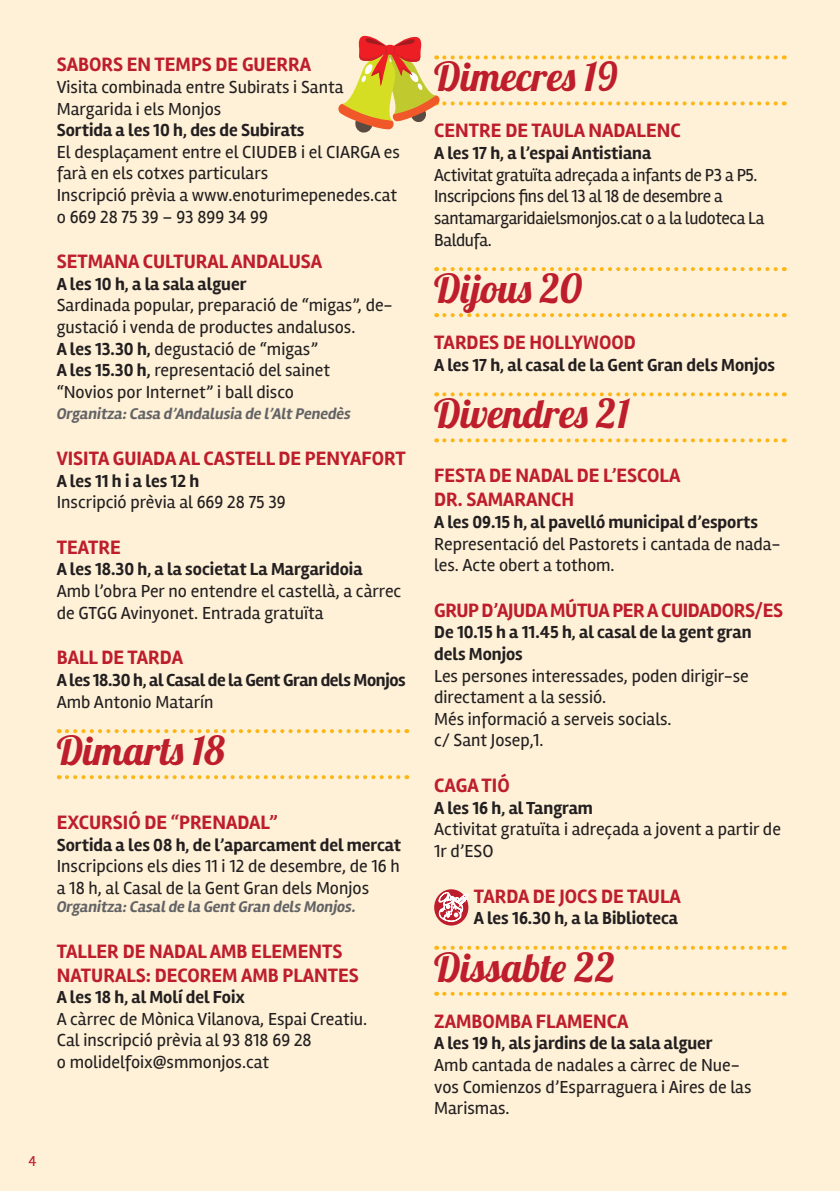
<style>
.page{position:relative;width:840px;height:1191px;background:#fff}
.page>*{position:absolute;margin:0;border:0;box-sizing:border-box;transform-origin:0 0}
.Text{font:40px "Lobster 1.4";color:#be1d2c}
.Text-2{font:700 20px "Rambla";color:#be1d2c}
.Text-3{font:700 20px "Rambla";letter-spacing:-.02em;color:#be1d2c}
.Text-4{font:18px/21.6px "Rambla";color:#231f20}
.Text-5{font:700 18px/21.6px "Rambla";color:#231f20}
.Text-6{font:18px/21.6px "Rambla";letter-spacing:-.02em;color:#231f20}
.Text-7{font:700 18px "Rambla";letter-spacing:-.02em;color:#231f20}
.Text-8{font:italic 700 16px "Rambla";color:#636366}
.t1{font:15px "Rambla";color:#be1d2c}
.s1{font-weight:700}
</style>
<div class="page">
<div style="left:0;top:0;width:839px;height:1191px;background:#fef1d7"></div>
<svg style="left:67px;top:729px;width:340px;height:4px"></svg>
<svg style="left:67px;top:775px;width:340px;height:4px"></svg>
<svg style="left:444px;top:267px;width:340px;height:4px"></svg>
<svg style="left:444px;top:313px;width:340px;height:4px"></svg>
<svg style="left:444px;top:392px;width:340px;height:4px"></svg>
<svg style="left:444px;top:438px;width:340px;height:4px"></svg>
<svg style="left:444px;top:945px;width:340px;height:4px"></svg>
<svg style="left:444px;top:991px;width:340px;height:4px"></svg>
<svg style="left:338px;top:36px;width:446px;height:97px"></svg>
<svg style="left:434px;top:889px;width:34px;height:36px"></svg>
<svg style="left:438px;top:892px;width:31px;height:32px"></svg>
<p class="Text-2" style="left:57px;top:53px;width:256px">SABORS EN TEMPS DE GUERRA</p>
<p class="Text-4" style="left:57px;top:76px;width:288px">Visita combinada entre Subirats i Santa</p>
<p class="Text-4" style="left:57px;top:98px;width:166px">Margarida i els Monjos</p>
<p class="Text-5" style="left:57px;top:120px;width:249px">Sortida a les 10 h, des de Subirats</p>
<p class="Text-4" style="left:57px;top:141px;width:344px">El desplaçament entre el CIUDEB i el CIARGA es farà en els cotxes particulars</p>
<p class="Text-4" style="left:57px;top:184px;width:342px">Inscripció prèvia a www.enoturimepenedes.cat o 669 28 75 39 – 93 899 34 99</p>
<p class="Text-2" style="left:57px;top:250px;width:267px">SETMANA CULTURAL ANDALUSA</p>
<p class="Text-5" style="left:57px;top:273px;width:191px">A les 10 h, a la sala alguer</p>
<p class="Text-4" style="left:57px;top:294px;width:337px">Sardinada popular, preparació de “migas”, de&shy;gustació i venda de productes andalusos.</p>
<p class="Text-4" style="left:57px;top:338px;width:262px"><span class="s1">A les 13.30 h,</span> degustació de “migas”</p>
<p class="Text-4" style="left:57px;top:359px;width:275px"><span class="s1">A les 15.30 h,</span> representació del sainet</p>
<p class="Text-4" style="left:57px;top:381px;width:239px">“Novios por Internet” i ball disco</p>
<p class="Text-8" style="left:57px;top:405px;width:295px">Organitza: Casa d’Andalusia de l’Alt Penedès</p>
<p class="Text-2" style="left:57px;top:446px;width:350px">VISITA GUIADA AL CASTELL DE PENYAFORT</p>
<p class="Text-5" style="left:57px;top:470px;width:144px">A les 11 h i a les 12 h</p>
<p class="Text-4" style="left:57px;top:491px;width:230px">Inscripció prèvia al 669 28 75 39</p>
<p class="Text-2" style="left:57px;top:535px;width:66px">TEATRE</p>
<p class="Text-5" style="left:57px;top:559px;width:307px">A les 18.30 h, a la societat La Margaridoia</p>
<p class="Text-4" style="left:57px;top:580px;width:346px">Amb l’obra Per no entendre el castellà, a càrrec de GTGG Avinyonet. Entrada gratuïta</p>
<p class="Text-2" style="left:57px;top:646px;width:128px">BALL DE TARDA</p>
<p class="Text-7" style="left:57px;top:669px;width:350px">A les 18.30 h, al Casal de la Gent Gran dels Monjos</p>
<p class="Text-4" style="left:57px;top:690px;width:158px">Amb Antonio Matarín</p>
<p class="Text" style="left:57px;top:725px;width:170px">Dimarts 18</p>
<p class="Text-2" style="left:57px;top:810px;width:222px">EXCURSIÓ DE “PRENADAL”</p>
<p class="Text-5" style="left:57px;top:834px;width:345px">Sortida a les 08 h, de l’aparcament del mercat</p>
<p class="Text-4" style="left:57px;top:855px;width:344px">Inscripcions els dies 11 i 12 de desembre, de 16 h a 18 h, al Casal de la Gent Gran dels Monjos</p>
<p class="Text-8" style="left:57px;top:897px;width:300px">Organitza: Casal de la Gent Gran dels Monjos.</p>
<p class="Text-2" style="left:57px;top:939px;width:287px">TALLER DE NADAL AMB ELEMENTS</p>
<p class="Text-2" style="left:57px;top:963px;width:303px">NATURALS: DECOREM AMB PLANTES</p>
<p class="Text-5" style="left:57px;top:986px;width:190px">A les 18 h, al Molí del Foix</p>
<p class="Text-4" style="left:57px;top:1008px;width:312px">A càrrec de Mònica Vilanova, Espai Creatiu.</p>
<p class="Text-4" style="left:57px;top:1029px;width:256px">Cal inscripció prèvia al 93 818 69 28</p>
<p class="Text-4" style="left:57px;top:1051px;width:214px">o molidelfoix@smmonjos.cat</p>
<p class="t1" style="left:28px;top:1152px;width:10px">4</p>
<p class="Text" style="left:434px;top:51px;width:185px">Dimecres 19</p>
<p class="Text-2" style="left:434px;top:119px;width:248px">CENTRE DE TAULA NADALENC</p>
<p class="Text-5" style="left:434px;top:143px;width:218px">A les 17 h, a l’espai Antistiana</p>
<p class="Text-6" style="left:434px;top:164px;width:324px">Activitat gratuïta adreçada a infants de P3 a P5.</p>
<p class="Text-6" style="left:434px;top:185px;width:331px">Inscripcions fins del 13 al 18 de desembre a santamargaridaielsmonjos.cat o a la ludoteca La<br>Baldufa.</p>
<p class="Text" style="left:434px;top:263px;width:149px">Dijous 20</p>
<p class="Text-2" style="left:434px;top:331px;width:203px">TARDES DE HOLLYWOOD</p>
<p class="Text-5" style="left:434px;top:354px;width:342px">A les 17 h, al casal de la Gent Gran dels Monjos</p>
<p class="Text" style="left:434px;top:388px;width:197px">Divendres 21</p>
<p class="Text-2" style="left:434px;top:464px;width:247px">FESTA DE NADAL DE L’ESCOLA</p>
<p class="Text-2" style="left:434px;top:488px;width:141px">DR. SAMARANCH</p>
<p class="Text-5" style="left:434px;top:511px;width:325px">A les 09.15 h, al pavelló municipal d’esports</p>
<p class="Text-4" style="left:434px;top:533px;width:348px">Representació del Pastorets i cantada de nada&shy;les. Acte obert a tothom.</p>
<p class="Text-3" style="left:434px;top:598px;width:350px">GRUP D’AJUDA MÚTUA PER A CUIDADORS/ES</p>
<p class="Text-5" style="left:434px;top:622px;width:318px">De 10.15 h a 11.45 h, al casal de la gent gran dels Monjos</p>
<p class="Text-4" style="left:434px;top:665px;width:316px">Les persones interessades, poden dirigir-se directament a la sessió.</p>
<p class="Text-4" style="left:434px;top:708px;width:239px">Més informació a serveis socials.</p>
<p class="Text-4" style="left:434px;top:729px;width:111px">c/ Sant Josep,1.</p>
<p class="Text-2" style="left:434px;top:773px;width:77px">CAGA TIÓ</p>
<p class="Text-5" style="left:434px;top:797px;width:160px">A les 16 h, al Tangram</p>
<p class="Text-4" style="left:434px;top:818px;width:348px">Activitat gratuïta i adreçada a jovent a partir de<br>1r d’ESO</p>
<p class="Text-2" style="left:473px;top:884px;width:208px">TARDA DE JOCS DE TAULA</p>
<p class="Text-5" style="left:473px;top:907px;width:205px">A les 16.30 h, a la Biblioteca</p>
<p class="Text" style="left:434px;top:941px;width:182px">Dissabte 22</p>
<p class="Text-2" style="left:434px;top:1009px;width:196px">ZAMBOMBA FLAMENCA</p>
<p class="Text-5" style="left:434px;top:1033px;width:280px">A les 19 h, als jardins de la sala alguer</p>
<p class="Text-4" style="left:434px;top:1054px;width:318px">Amb cantada de nadales a càrrec de Nue&shy;vos Comienzos d’Esparraguera i Aires de las<br>Marismas.</p>
</div>
